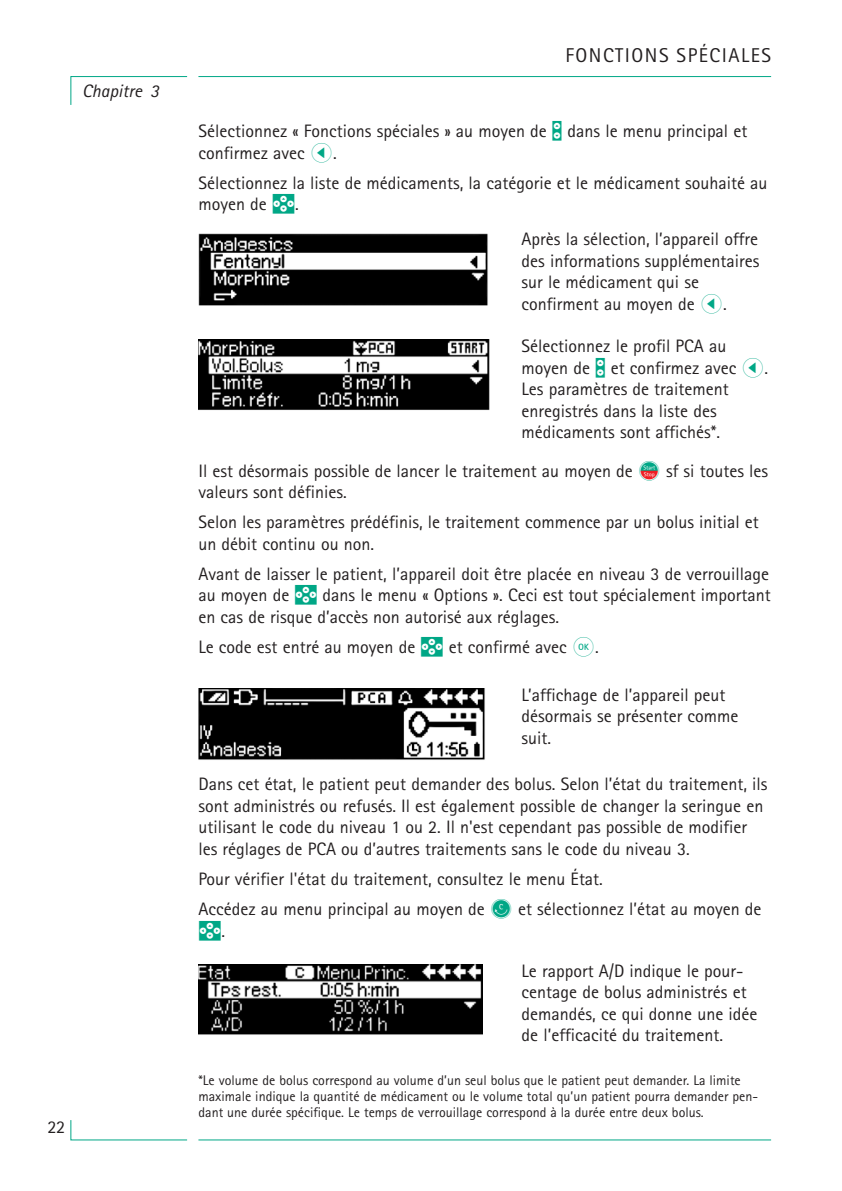
<style>
.page{position:relative;width:842px;height:1191px;background:#fff}
.page>*{position:absolute;margin:0;border:0;box-sizing:border-box;transform-origin:0 0}
.t1{font:20px "Rotis Sans Serif";letter-spacing:.075em;color:#231f20}
.t2{font:18px/21.4px "Rotis Sans Serif";color:#231f20}
.t3{font:italic 18px "Rotis Sans Serif";color:#231f20}
.t4{font:18px "Space Font";color:#00a786}
.t5{font:14px/16px "Rotis Sans Serif";color:#231f20}
.s1{font-family:"Space Font";color:#00a786}
.s2{font-family:"Space Font Color";color:#00a786}
.s3{font-family:"Space Font Color";color:#ee1d23}
.s4{font-family:"Rotis Sans Serif";color:#231f20}
</style>
<div class="page">
<svg style="left:70px;top:76px;width:118px;height:29px"></svg>
<hr style="left:198px;top:76px;width:573px;height:1px;background:#00a786">
<svg style="left:70px;top:1120px;width:118px;height:21px"></svg>
<hr style="left:198px;top:1139px;width:573px;height:1px;background:#00a786">
<img style="left:198px;top:688px;width:287px;height:72px">
<img style="left:198px;top:964px;width:284px;height:71px">
<img style="left:198px;top:233px;width:290px;height:73px">
<img style="left:198px;top:340px;width:291px;height:70px">
<p class="t3" style="left:82px;top:85px;width:79px">Chapitre 3</p>
<p class="t2" style="left:48px;top:1117px;width:19px">22</p>
<p class="t1" style="left:565px;top:48px;width:207px">FONCTIONS SPÉCIALES</p>
<p class="t2" style="left:198px;top:122px;width:550px">Sélectionnez « Fonctions spéciales » au moyen de <span class="s1">t</span> dans le menu principal et confirmez avec <span class="s1">l</span>.</p>
<p class="t2" style="left:198px;top:174px;width:571px">Sélectionnez la liste de médicaments, la catégorie et le médicament souhaité au moyen de <span class="s1">q</span>.</p>
<p class="t2" style="left:522px;top:230px;width:239px">Après la sélection, l’appareil offre des informations supplémentaires sur le médicament qui se confirment au moyen de <span class="s1">l</span>.</p>
<p class="t2" style="left:522px;top:337px;width:248px">Sélectionnez le profil PCA au moyen de <span class="s1">t</span> et confirmez avec <span class="s1">l</span>.<br>Les paramètres de traitement enregistrés dans la liste des médicaments sont affichés*.</p>
<p class="t2" style="left:198px;top:462px;width:571px">Il est désormais possible de lancer le traitement au moyen de <span class="s2">s</span><span class="s3">f</span> sf si toutes les valeurs sont définies.</p>
<p class="t2" style="left:198px;top:513px;width:562px">Selon les paramètres prédéfinis, le traitement commence par un bolus initial et un débit continu ou non.</p>
<p class="t2" style="left:198px;top:565px;width:574px;text-align:justify">Avant de laisser le patient, l’appareil doit être placée en niveau 3 de verrouillage au moyen de <span class="s1">q</span> dans le menu « Options ». Ceci est tout spécialement important en cas de risque d’accès non autorisé aux réglages.</p>
<p class="t2" style="left:198px;top:638px;width:402px">Le code est entré au moyen de <span class="s1">q</span> et confirmé avec <span class="s1">k</span>.</p>
<p class="t2" style="left:522px;top:685px;width:218px">L’affichage de l’appareil peut désormais se présenter comme suit.</p>
<p class="t2" style="left:198px;top:775px;width:570px">Dans cet état, le patient peut demander des bolus. Selon l’état du traitement, ils sont administrés ou refusés. Il est également possible de changer la seringue en utilisant le code du niveau 1 ou 2. Il n'est cependant pas possible de modifier les réglages de PCA ou d’autres traitements sans le code du niveau 3.</p>
<p class="t2" style="left:198px;top:865px;width:565px;line-height:30px">Pour vérifier l'état du traitement, consultez le menu État.<br>Accédez au menu principal au moyen de <span class="s1">c</span> et sélectionnez l’état au moyen de</p>
<p class="t4" style="left:198px;top:920px;width:28px">q<span class="s4">.</span></p>
<p class="t2" style="left:522px;top:962px;width:237px">Le rapport A/D indique le pour&shy;centage de bolus administrés et demandés, ce qui donne une idée de l’efficacité du traitement.</p>
<p class="t5" style="left:198px;top:1073px;width:561px">*Le volume de bolus correspond au volume d’un seul bolus que le patient peut demander. La limite maximale indique la quantité de médicament ou le volume total qu’un patient pourra demander pen&shy;dant une durée spécifique. Le temps de verrouillage correspond à la durée entre deux bolus.</p>
</div>
